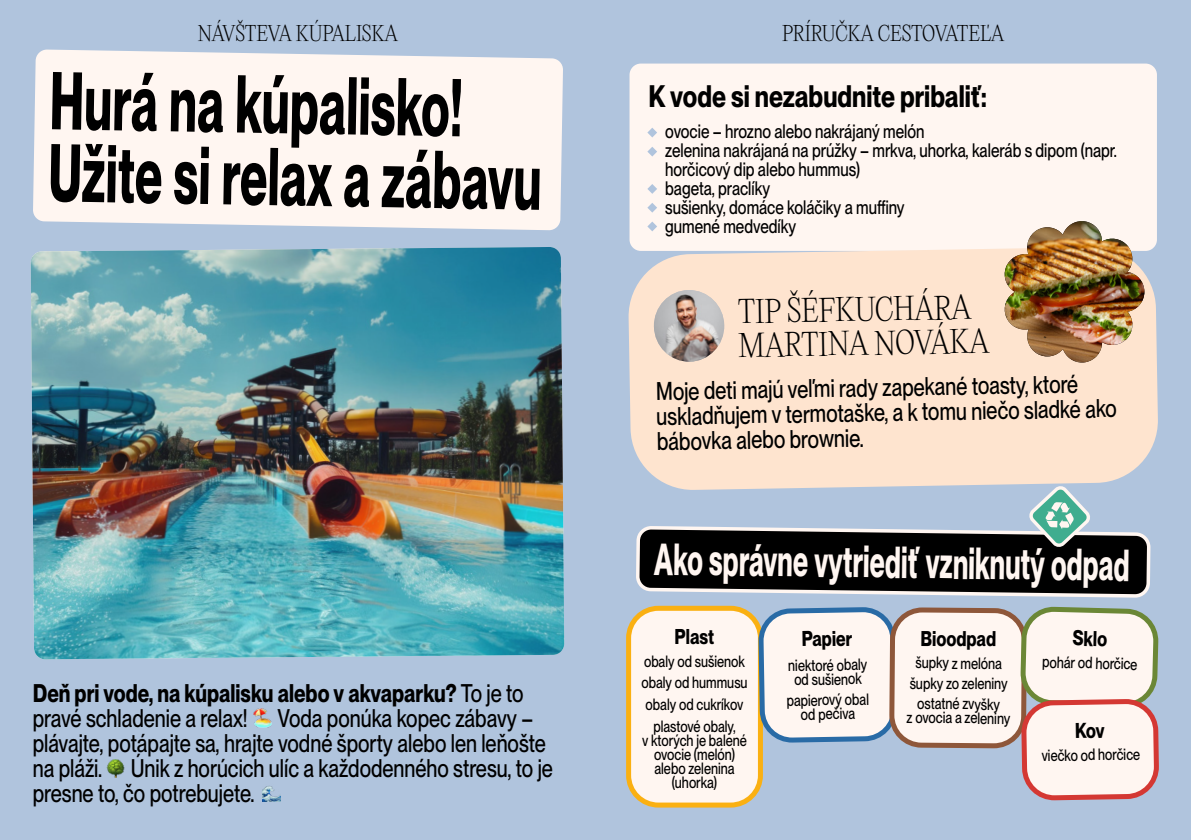
<style>
.page{position:relative;width:1191px;height:840px;background:#fff}
.page>*{position:absolute;margin:0;border:0;box-sizing:border-box;transform-origin:0 0}
.t1{font:80px/72px "OT Neue Montreal Bold Squeezed";color:#000}
.t2{font:44px "OT Neue Montreal Bold Squeezed";color:#fff6f1}
.t3{font:30.4px "OT Neue Montreal Bold Semi Squeezed";color:#000}
.t4{font:200 30px/34px "PP Editorial New";color:#000}
.t5{font:25px/25px "OT Neue Montreal Medium Semi Squeezed";color:#000}
.t6{font:25px "OT Neue Montreal Bold Semi Squeezed";color:#000}
.t7{font:21px "OT Neue Montreal Bold Semi Squeezed";color:#000}
.t8{font:200 20px "PP Editorial New";letter-spacing:-.02em;color:#000}
.t9{font:19px/19px "OT Neue Montreal Medium Semi Squeezed";color:#000}
.t10{font:16px/14px "OT Neue Montreal Medium Semi Squeezed";color:#000;text-align:center}
.s1{font-family:"OT Neue Montreal Medium Semi Squeezed"}
</style>
<div class="page">
<div style="left:0;top:0;width:1191px;height:839px;background:#b0c4dd"></div>
<img style="left:31px;top:247px;width:533px;height:412px">
<div style="left:33px;top:49px;width:530px;height:181px;background:#fff6f1"></div>
<div style="left:629px;top:63px;width:528px;height:188px;background:#fff6f1;border-radius:11px"></div>
<svg style="left:647px;top:128px;width:10px;height:9px"></svg>
<svg style="left:647px;top:203px;width:10px;height:9px"></svg>
<svg style="left:647px;top:221px;width:10px;height:10px"></svg>
<svg style="left:647px;top:147px;width:10px;height:9px"></svg>
<svg style="left:647px;top:184px;width:10px;height:10px"></svg>
<div style="left:628px;top:246px;width:530px;height:236px;background:#fee4cf"></div>
<img style="left:653px;top:290px;width:71px;height:72px">
<img style="left:1002px;top:221px;width:142px;height:141px">
<div style="left:626px;top:605px;width:137px;height:202px;border:5px solid #fab012;border-radius:30px"></div>
<img style="left:106px;top:759px;width:19px;height:18px">
<img style="left:262px;top:786px;width:19px;height:15px">
<img style="left:253px;top:708px;width:19px;height:19px">
<svg style="left:634px;top:482px;width:525px;height:319px"></svg>
<p class="t8" style="left:198px;top:20px;width:201px">NÁVŠTEVA KÚPALISKA</p>
<p class="t8" style="left:782px;top:20px;width:223px">PRÍRUČKA CESTOVATEĽA</p>
<h1 class="t1" style="left:50px;top:66px;width:495px;rotate:1deg">Hurá na kúpalisko!<br>Užite si relax a zábavu</h1>
<p class="t6" style="left:33px;top:677px;width:492px">Deň pri vode, na kúpalisku alebo v akvaparku? <span class="s1">To je to</span></p>
<p class="t5" style="left:33px;top:705px;width:522px">pravé schladenie a relax! Voda ponúka kopec zábavy – plávajte, potápajte sa, hrajte vodné športy alebo len leňošte na pláži. Únik z horúcich ulíc a každodenného stresu, to je presne to, čo potrebujete.</p>
<p class="t3" style="left:648px;top:77px;width:340px">K vode si nezabudnite pribaliť:</p>
<p class="t9" style="left:665px;top:121px;width:453px">ovocie – hrozno alebo nakrájaný melón<br>zelenina nakrájaná na prúžky – mrkva, uhorka, kaleráb s dipom (napr. horčicový dip alebo hummus)<br>bageta, praclíky<br>sušienky, domáce koláčiky a muffiny<br>gumené medvedíky</p>
<p class="t4" style="left:737px;top:294px;width:252px;rotate:-1deg">TIP ŠÉFKUCHÁRA<br>MARTINA NOVÁKA</p>
<p class="t5" style="left:656px;top:378px;width:462px;rotate:-1deg">Moje deti majú veľmi rady zapekané toasty, ktoré uskladňujem v termotaške, a k tomu niečo sladké ako bábovka alebo brownie.</p>
<h2 class="t2" style="left:655px;top:531px;width:477px;rotate:1deg">Ako správne vytriediť vzniknutý odpad</h2>
<p class="t7" style="left:674px;top:623px;width:41px">Plast</p>
<p class="t10" style="left:641px;top:649px;width:108px;line-height:21.6px;text-align:left">obaly od sušienok obaly od hummusu obaly od cukríkov</p>
<p class="t10" style="left:788px;top:658px;width:81px;rotate:-1deg">niektoré obaly od sušienok</p>
<p class="t7" style="left:801px;top:626px;width:52px;rotate:-1deg">Papier</p>
<p class="t10" style="left:786px;top:693px;width:84px;rotate:-1deg">papierový obal od pečiva</p>
<p class="t10" style="left:642px;top:718px;width:106px">plastové obaly,<br>v ktorých je balené ovocie (melón) alebo zelenina (uhorka)</p>
<p class="t7" style="left:921px;top:624px;width:77px;rotate:1deg">Bioodpad</p>
<p class="t10" style="left:909px;top:652px;width:99px;line-height:20.4px">šupky z melóna šupky zo zeleniny</p>
<p class="t10" style="left:906px;top:696px;width:105px">ostatné zvyšky<br>z ovocia a zeleniny</p>
<p class="t7" style="left:1072px;top:625px;width:36px;rotate:1deg">Sklo</p>
<p class="t10" style="left:1042px;top:654px;width:97px;rotate:1deg">pohár od horčice</p>
<p class="t10" style="left:1041px;top:748px;width:100px;rotate:-1deg">viečko od horčice</p>
</div>
